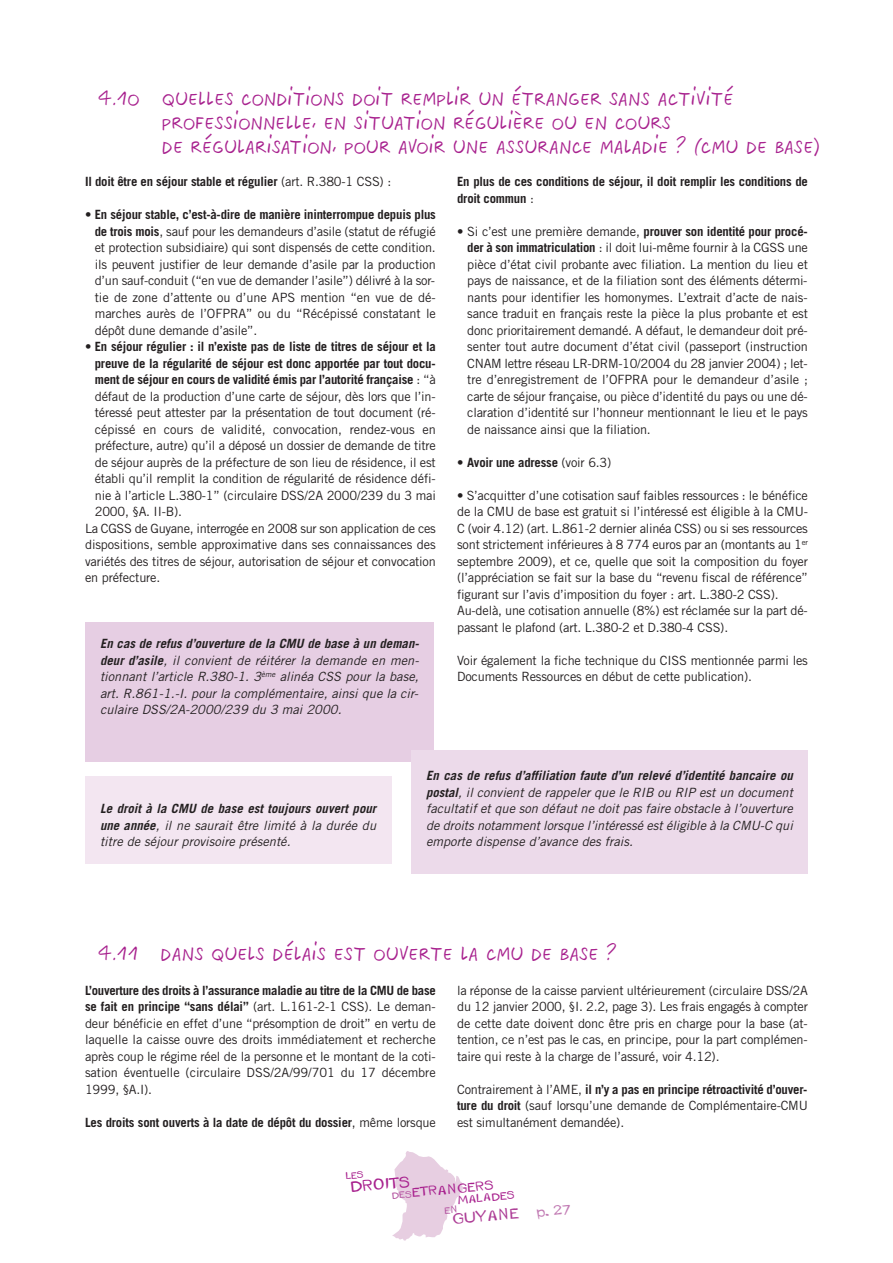
<style>
.page{position:relative;width:893px;height:1263px;background:#fff}
.page>*{position:absolute;margin:0;border:0;box-sizing:border-box;transform-origin:0 0}
.t1{font:22.5px/24px "Twingo France";color:#a8218e}
.t2{font:700 14.85px "Edihunix";color:#a8218e}
.t3{font:700 14.25px "Edihunix";color:#ad3d96}
.t4{font:700 13.5px "Edihunix";color:#c27cb4}
.t5{font:12.75px/16.5px "Trade Gothic";letter-spacing:-.015em;color:#231f20;text-align:justify}
.t6{font:italic 12.75px/16.5px "Trade Gothic";letter-spacing:.005em;color:#231f20;text-align:justify}
.t7{font:700 12.75px/16.5px "Trade Gothic";letter-spacing:-.015em;color:#231f20}
.t8{font:700 12.45px "Edihunix";color:#a8218e}
.t9{font:700 10.5px "Edihunix";color:#a8218e}
.s1{font-weight:400}
.s2{font-weight:700}
.s3{font-size:9px;color:#b454a1}
</style>
<div class="page">
<div style="left:85px;top:622px;width:349px;height:139px;background:#e6cee3"></div>
<div style="left:85px;top:776px;width:306px;height:88px;background:#f3e6f1"></div>
<div style="left:411px;top:750px;width:397px;height:124px;background:#ecdaea"></div>
<svg style="left:392px;top:1151px;width:71px;height:89px"></svg>
<h1 class="t1" style="left:162px;top:85px;width:660px;text-indent:-64px">4.10 Quelles conditions doit remplir un étranger sans activité professionnelle, en situation régulière ou en cours<br>de régularisation, pour avoir une assurance maladie ? (CMU de base)</h1>
<p class="t7" style="left:85px;top:174px;width:308px">Il doit être en séjour stable et régulier <span class="s1">(art. R.380-1 CSS) :</span></p>
<p class="t5" style="left:95px;top:207px;width:343px;text-indent:-10px">• <span class="s2">En séjour stable, c’est-à-dire de manière ininterrompue depuis plus de trois mois</span>, sauf pour les demandeurs d’asile (statut de réfugié et protection subsidiaire) qui sont dispensés de cette condition. ils peuvent justifier de leur demande d’asile par la production d’un sauf-conduit (“en vue de demander l’asile”) délivré à la sor&shy;tie de zone d’attente ou d’une APS mention “en vue de dé&shy;marches aurès de l’OFPRA” ou du “Récépissé constatant le dépôt dune demande d’asile”.</p>
<p class="t7" style="left:85px;top:339px;width:352px"><span class="s1">•</span> En séjour régulier : il n’existe pas de liste de titres de séjour et la</p>
<p class="t7" style="left:95px;top:356px;width:342px">preuve de la régularité de séjour est donc apportée par tout docu-</p>
<p class="t7" style="left:95px;top:372px;width:343px">ment de séjour en cours de validité émis par l’autorité française <span class="s1">: “à</span></p>
<p class="t5" style="left:95px;top:389px;width:342px">défaut de la production d’une carte de séjour, dès lors que l’in-</p>
<p class="t5" style="left:95px;top:405px;width:342px">téressé peut attester par la présentation de tout document (ré-</p>
<p class="t5" style="left:95px;top:422px;width:343px">cépissé en cours de validité, convocation, rendez-vous en</p>
<p class="t5" style="left:95px;top:438px;width:343px">préfecture, autre) qu’il a déposé un dossier de demande de titre</p>
<p class="t5" style="left:95px;top:455px;width:343px">de séjour auprès de la préfecture de son lieu de résidence, il est</p>
<p class="t5" style="left:95px;top:471px;width:342px">établi qu’il remplit la condition de régularité de résidence défi-</p>
<p class="t5" style="left:95px;top:488px;width:343px">nie à l’article L.380-1” (circulaire DSS/2A 2000/239 du 3 mai</p>
<p class="t5" style="left:95px;top:504px;width:89px">2000, §A. II-B).</p>
<p class="t5" style="left:85px;top:521px;width:352px">La CGSS de Guyane, interrogée en 2008 sur son application de ces</p>
<p class="t5" style="left:85px;top:537px;width:352px">dispositions, semble approximative dans ses connaissances des</p>
<p class="t5" style="left:85px;top:554px;width:352px">variétés des titres de séjour, autorisation de séjour et convocation</p>
<p class="t5" style="left:85px;top:570px;width:77px">en préfecture.</p>
<p class="t6" style="left:100px;top:636px;width:320px"><span class="s2">En cas de refus d’ouverture de la CMU de base à un deman&shy;deur d’asile</span>, il convient de réitérer la demande en men&shy;tionnant l’article R.380-1. 3<sup>ème</sup> alinéa CSS pour la base, art. R.861-1.-I. pour la complémentaire, ainsi que la cir&shy;culaire DSS/2A-2000/239 du 3 mai 2000.</p>
<p class="t7" style="left:457px;top:174px;width:352px">En plus de ces conditions de séjour, il doit remplir les conditions de droit commun <span class="s1">:</span></p>
<p class="t5" style="left:467px;top:224px;width:342px;text-indent:-10px">• Si c’est une première demande, <span class="s2">prouver son identité pour procé&shy;der à son immatriculation</span> : il doit lui-même fournir à la CGSS une pièce d’état civil probante avec filiation. La mention du lieu et pays de naissance, et de la filiation sont des éléments détermi&shy;nants pour identifier les homonymes. L’extrait d’acte de nais&shy;sance traduit en français reste la pièce la plus probante et est donc prioritairement demandé. A défaut, le demandeur doit pré&shy;senter tout autre document d’état civil (passeport (instruction CNAM lettre réseau LR-DRM-10/2004 du 28 janvier 2004) ; let&shy;tre d’enregistrement de l’OFPRA pour le demandeur d’asile ; carte de séjour française, ou pièce d’identité du pays ou une dé&shy;claration d’identité sur l’honneur mentionnant le lieu et le pays de naissance ainsi que la filiation.</p>
<p class="t7" style="left:457px;top:455px;width:156px"><span class="s1">•</span> Avoir une adresse <span class="s1">(voir 6.3)</span></p>
<p class="t5" style="left:457px;top:488px;width:352px;text-align:left">• S’acquitter d’une cotisation sauf faibles ressources : le bénéfice de la CMU de base est gratuit si l’intéressé est éligible à la CMU-C (voir 4.12) (art. L.861-2 dernier alinéa CSS) ou si ses ressources sont strictement inférieures à 8 774 euros par an (montants au 1<sup>er </sup>septembre 2009), et ce, quelle que soit la composition du foyer (l’appréciation se fait sur la base du “revenu fiscal de référence” figurant sur l’avis d’imposition du foyer : art. L.380-2 CSS).<br>Au-delà, une cotisation annuelle (8%) est réclamée sur la part dé&shy;passant le plafond (art. L.380-2 et D.380-4 CSS).</p>
<p class="t5" style="left:457px;top:653px;width:352px">Voir également la fiche technique du CISS mentionnée parmi les<br>Documents Ressources en début de cette publication).</p>
<p class="t6" style="left:100px;top:801px;width:278px"><span class="s2">Le droit à la CMU de base est toujours ouvert pour une année</span>, il ne saurait être limité à la durée du titre de séjour provisoire présenté.</p>
<p class="t6" style="left:426px;top:768px;width:368px"><span class="s2">En cas de refus d’affiliation faute d’un relevé d’identité bancaire ou postal</span>, il convient de rappeler que le RIB ou RIP est un document facultatif et que son défaut ne doit pas faire obstacle à l’ouverture de droits notamment lorsque l’intéressé est éligible à la CMU-C qui emporte dispense d’avance des frais.</p>
<h1 class="t1" style="left:98px;top:940px;width:521px">4.11 Dans quels délais est ouverte la CMU de base ?</h1>
<p class="t5" style="left:85px;top:983px;width:352px"><span class="s2">L’ouverture des droits à l’assurance maladie au titre de la CMU de base se fait en principe “sans délai”</span> (art. L.161-2-1 CSS). Le deman&shy;deur bénéficie en effet d’une “présomption de droit” en vertu de laquelle la caisse ouvre des droits immédiatement et recherche après coup le régime réel de la personne et le montant de la coti&shy;sation éventuelle (circulaire DSS/2A/99/701 du 17 décembre 1999, §A.I).</p>
<p class="t7" style="left:85px;top:1115px;width:352px">Les droits sont ouverts à la date de dépôt du dossier<span class="s1">, même lorsque</span></p>
<p class="t5" style="left:457px;top:983px;width:352px">la réponse de la caisse parvient ultérieurement (circulaire DSS/2A du 12 janvier 2000, §I. 2.2, page 3). Les frais engagés à compter de cette date doivent donc être pris en charge pour la base (at&shy;tention, ce n’est pas le cas, en principe, pour la part complémen&shy;taire qui reste à la charge de l’assuré, voir 4.12).</p>
<p class="t5" style="left:457px;top:1082px;width:352px">Contrairement à l’AME, <span class="s2">il n’y a pas en principe rétroactivité d’ouver&shy;ture du droit</span> (sauf lorsqu’une demande de Complémentaire-CMU est simultanément demandée).</p>
<p class="t2" style="left:349px;top:1178px;width:61px;rotate:-5deg">DROITS</p>
<p class="t8" style="left:391px;top:1187px;width:103px;rotate:-5deg"><span class="s3">DES</span>ETRANGERS</p>
<p class="t9" style="left:457px;top:1194px;width:58px;rotate:-5deg">MALADES</p>
<p class="t3" style="left:452px;top:1211px;width:68px;rotate:-5deg">GUYANE</p>
<p class="t4" style="left:536px;top:1204px;width:37px;rotate:-5deg">p. 27</p>
</div>
